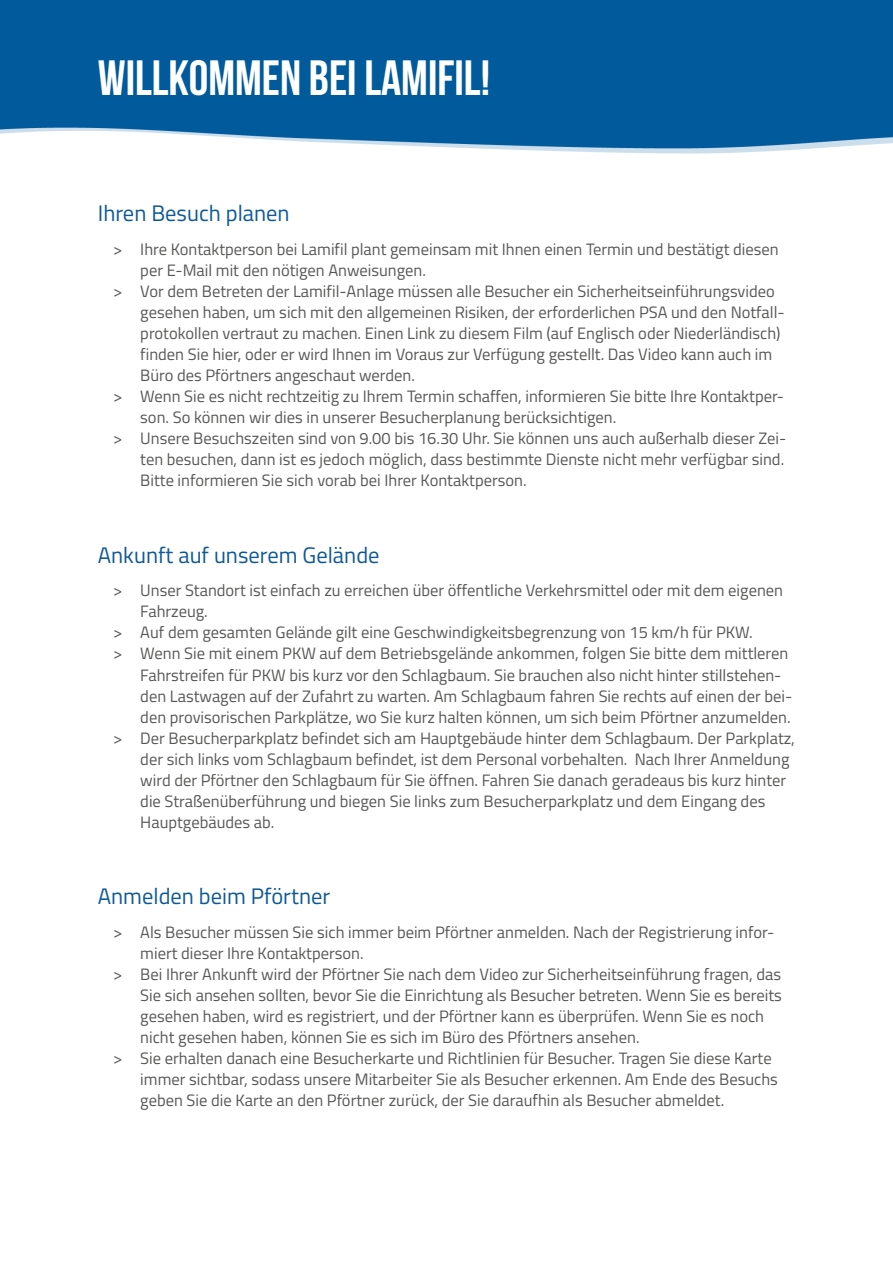
<style>
.page{position:relative;width:893px;height:1263px;background:#fff}
.page>*{position:absolute;margin:0;border:0;box-sizing:border-box;transform-origin:0 0}
.t1{font:49.5px "Bebas Neue";color:#fff}
.t2{font:22.5px "Titillium Web";color:#0f5998}
.t3{font:16.5px "Titillium Web";color:#575756}
</style>
<div class="page">
<img style="left:0;top:0;width:893px;height:154px">
<h1 class="t1" style="left:98px;top:51px;width:394px">WILLKOMMEN BEI LAMIFIL!</h1>
<h2 class="t2" style="left:98px;top:197px;width:193px">Ihren Besuch planen</h2>
<p class="t3" style="left:113px;top:237px;width:667px">&gt; Ihre Kontaktperson bei Lamifil plant gemeinsam mit Ihnen einen Termin und bestätigt diesen</p>
<p class="t3" style="left:140px;top:258px;width:287px">per E-Mail mit den nötigen Anweisungen.</p>
<p class="t3" style="left:113px;top:279px;width:663px">&gt; Vor dem Betreten der Lamifil-Anlage müssen alle Besucher ein Sicherheitseinführungsvideo</p>
<p class="t3" style="left:140px;top:300px;width:646px">gesehen haben, um sich mit den allgemeinen Risiken, der erforderlichen PSA und den Notfall-</p>
<p class="t3" style="left:140px;top:321px;width:642px">protokollen vertraut zu machen. Einen Link zu diesem Film (auf Englisch oder Niederländisch)</p>
<p class="t3" style="left:140px;top:342px;width:634px">finden Sie hier, oder er wird Ihnen im Voraus zur Verfügung gestellt. Das Video kann auch im</p>
<p class="t3" style="left:140px;top:363px;width:276px">Büro des Pförtners angeschaut werden.</p>
<p class="t3" style="left:113px;top:384px;width:672px">&gt; Wenn Sie es nicht rechtzeitig zu Ihrem Termin schaffen, informieren Sie bitte Ihre Kontaktper-</p>
<p class="t3" style="left:140px;top:405px;width:478px">son. So können wir dies in unserer Besucherplanung berücksichtigen.</p>
<p class="t3" style="left:113px;top:426px;width:675px">&gt; Unsere Besuchszeiten sind von 9.00 bis 16.30 Uhr. Sie können uns auch außerhalb dieser Zei-</p>
<p class="t3" style="left:140px;top:447px;width:645px">ten besuchen, dann ist es jedoch möglich, dass bestimmte Dienste nicht mehr verfügbar sind.</p>
<p class="t3" style="left:140px;top:468px;width:388px">Bitte informieren Sie sich vorab bei Ihrer Kontaktperson.</p>
<h2 class="t2" style="left:98px;top:538px;width:283px">Ankunft auf unserem Gelände</h2>
<p class="t3" style="left:113px;top:579px;width:671px">&gt; Unser Standort ist einfach zu erreichen über öffentliche Verkehrsmittel oder mit dem eigenen</p>
<p class="t3" style="left:140px;top:600px;width:69px">Fahrzeug.</p>
<p class="t3" style="left:113px;top:621px;width:641px">&gt; Auf dem gesamten Gelände gilt eine Geschwindigkeitsbegrenzung von 15 km/h für PKW.</p>
<p class="t3" style="left:113px;top:642px;width:676px">&gt; Wenn Sie mit einem PKW auf dem Betriebsgelände ankommen, folgen Sie bitte dem mittleren</p>
<p class="t3" style="left:140px;top:663px;width:643px">Fahrstreifen für PKW bis kurz vor den Schlagbaum. Sie brauchen also nicht hinter stillstehen-</p>
<p class="t3" style="left:140px;top:684px;width:653px">den Lastwagen auf der Zufahrt zu warten. Am Schlagbaum fahren Sie rechts auf einen der bei-</p>
<p class="t3" style="left:140px;top:705px;width:652px">den provisorischen Parkplätze, wo Sie kurz halten können, um sich beim Pförtner anzumelden.</p>
<p class="t3" style="left:113px;top:726px;width:683px">&gt; Der Besucherparkplatz befindet sich am Hauptgebäude hinter dem Schlagbaum. Der Parkplatz,</p>
<p class="t3" style="left:140px;top:747px;width:651px">der sich links vom Schlagbaum befindet, ist dem Personal vorbehalten. Nach Ihrer Anmeldung</p>
<p class="t3" style="left:140px;top:768px;width:647px">wird der Pförtner den Schlagbaum für Sie öffnen. Fahren Sie danach geradeaus bis kurz hinter</p>
<p class="t3" style="left:140px;top:789px;width:626px">die Straßenüberführung und biegen Sie links zum Besucherparkplatz und dem Eingang des</p>
<p class="t3" style="left:140px;top:810px;width:135px">Hauptgebäudes ab.</p>
<h2 class="t2" style="left:98px;top:880px;width:234px">Anmelden beim Pförtner</h2>
<p class="t3" style="left:113px;top:920px;width:662px">&gt; Als Besucher müssen Sie sich immer beim Pförtner anmelden. Nach der Registrierung infor-</p>
<p class="t3" style="left:140px;top:941px;width:225px">miert dieser Ihre Kontaktperson.</p>
<p class="t3" style="left:113px;top:962px;width:669px">&gt; Bei Ihrer Ankunft wird der Pförtner Sie nach dem Video zur Sicherheitseinführung fragen, das</p>
<p class="t3" style="left:140px;top:983px;width:643px">Sie sich ansehen sollten, bevor Sie die Einrichtung als Besucher betreten. Wenn Sie es bereits</p>
<p class="t3" style="left:140px;top:1004px;width:625px">gesehen haben, wird es registriert, und der Pförtner kann es überprüfen. Wenn Sie es noch</p>
<p class="t3" style="left:140px;top:1025px;width:501px">nicht gesehen haben, können Sie es sich im Büro des Pförtners ansehen.</p>
<p class="t3" style="left:113px;top:1046px;width:660px">&gt; Sie erhalten danach eine Besucherkarte und Richtlinien für Besucher. Tragen Sie diese Karte</p>
<p class="t3" style="left:140px;top:1067px;width:639px">immer sichtbar, sodass unsere Mitarbeiter Sie als Besucher erkennen. Am Ende des Besuchs</p>
<p class="t3" style="left:140px;top:1088px;width:585px">geben Sie die Karte an den Pförtner zurück, der Sie daraufhin als Besucher abmeldet.</p>
</div>
